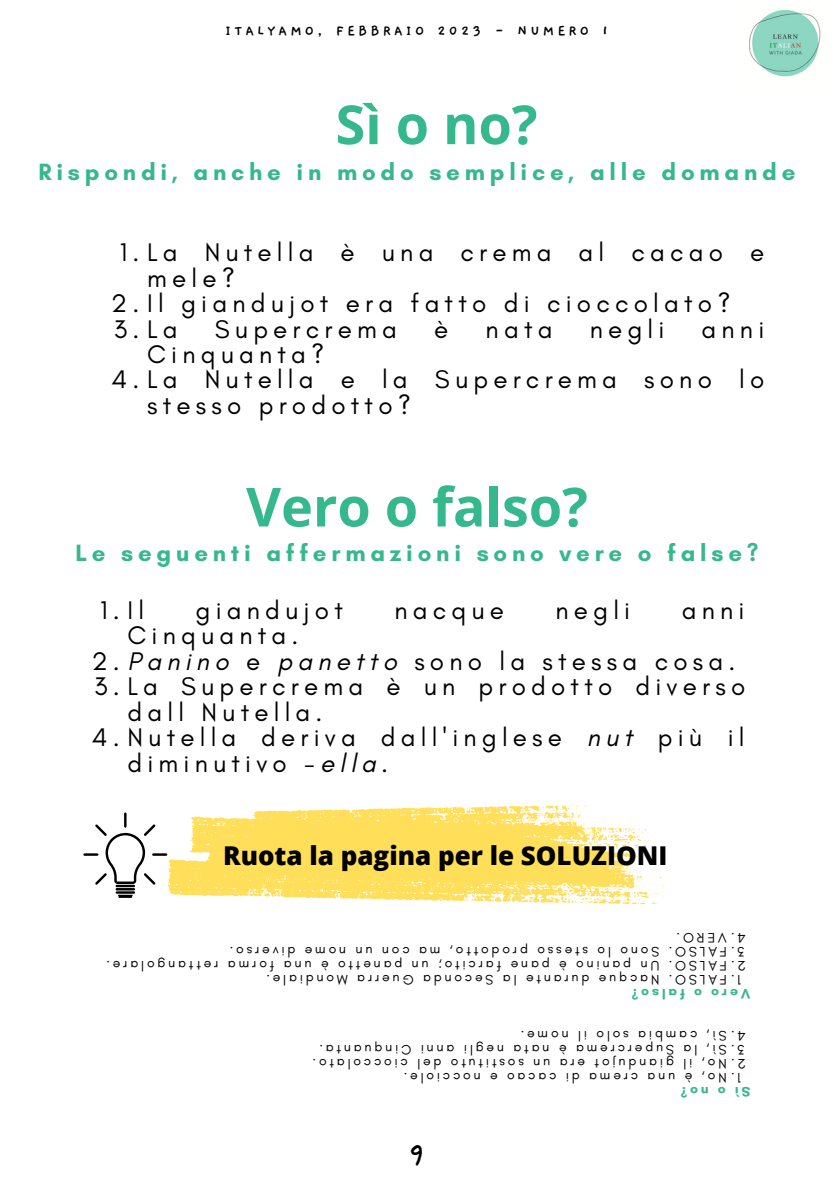
<style>
.page{position:relative;width:834px;height:1196px;background:#fff}
.page>*{position:absolute;margin:0;border:0;box-sizing:border-box;transform-origin:0 0}
.t1{font:700 53.8px "Open Sans";color:#35b88b}
.t2{font:700 32px "Gaegu";color:#000}
.t3{font:26px "Glacial Indifference";letter-spacing:.2em;color:#000}
.t4{font:800 26px "Open Sans";color:#000}
.t5{font:700 24px "Glacial Indifference";letter-spacing:.2em;color:#35b88b}
.t6{font:700 16px "Gaegu";letter-spacing:.2em;color:#000}
.t7{font:14px/14px "Glacial Indifference";letter-spacing:.2em;color:#000}
.t8{font:700 14px "Glacial Indifference";color:#35b88b}
.s1{font-style:italic}
</style>
<div class="page">
<img style="left:749px;top:10px;width:72px;height:67px">
<svg style="left:167px;top:805px;width:500px;height:100px;fill:#ffde59"></svg>
<hr style="left:124px;top:812px;width:3px;height:15px;background:#000">
<svg style="left:83px;top:824px;width:84px;height:74px"></svg>
<p class="t6" style="left:225px;top:23px;width:385px">ITALYAMO, FEBBRAIO 2023 - NUMERO 1</p>
<h1 class="t1" style="left:335px;top:87px;width:203px">Sì o no?</h1>
<p class="t5" style="left:38px;top:157px;width:758px">Rispondi, anche in modo semplice, alle domande</p>
<p class="t3" style="left:120px;top:236px;width:646px">1.La Nutella è una crema al cacao e</p>
<p class="t3" style="left:147px;top:262px;width:89px">mele?</p>
<p class="t3" style="left:111px;top:287px;width:621px">2.Il giandujot era fatto di cioccolato?</p>
<p class="t3" style="left:114px;top:313px;width:65px">3.La</p>
<p class="t3" style="left:215px;top:313px;width:184px">Supercrema</p>
<p class="t3" style="left:434px;top:313px;width:16px">è</p>
<p class="t3" style="left:485px;top:313px;width:68px">nata</p>
<p class="t3" style="left:590px;top:313px;width:76px">negli</p>
<p class="t3" style="left:701px;top:313px;width:64px">anni</p>
<p class="t3" style="left:147px;top:338px;width:179px">Cinquanta?</p>
<p class="t3" style="left:112px;top:364px;width:654px">4.La Nutella e la Supercrema sono lo</p>
<p class="t3" style="left:147px;top:389px;width:265px">stesso prodotto?</p>
<h1 class="t1" style="left:246px;top:469px;width:343px">Vero o falso?</h1>
<p class="t5" style="left:75px;top:538px;width:684px">Le seguenti affermazioni sono vere o false?</p>
<p class="t3" style="left:100px;top:594px;width:45px">1.Il</p>
<p class="t3" style="left:196px;top:594px;width:149px">giandujot</p>
<p class="t3" style="left:394px;top:594px;width:111px">nacque</p>
<p class="t3" style="left:555px;top:594px;width:76px">negli</p>
<p class="t3" style="left:681px;top:594px;width:64px">anni</p>
<p class="t3" style="left:127px;top:619px;width:173px">Cinquanta.</p>
<p class="t3" style="left:92px;top:645px;width:645px">2.<span class="s1">Panino</span> e <span class="s1">panetto</span> sono la stessa cosa.</p>
<p class="t3" style="left:94px;top:670px;width:652px">3.La Supercrema è un prodotto diverso</p>
<p class="t3" style="left:127px;top:696px;width:196px">dall Nutella.</p>
<p class="t3" style="left:92px;top:721px;width:654px">4.Nutella deriva dall'inglese <span class="s1">nut</span> più il</p>
<p class="t3" style="left:127px;top:747px;width:262px">diminutivo <span class="s1">-ella</span>.</p>
<p class="t4" style="left:223px;top:837px;width:446px">Ruota la pagina per le SOLUZIONI</p>
<p class="t7" style="left:746px;top:959px;width:79px;rotate:-180deg">3.FALSO.<br>4.VERO.</p>
<p class="t7" style="left:295px;top:959px;width:67px;rotate:-180deg">d vi e sr o .</p>
<p class="t7" style="left:346px;top:959px;width:43px;rotate:-180deg">nome</p>
<p class="t7" style="left:373px;top:959px;width:19px;rotate:-180deg">un</p>
<p class="t7" style="left:410px;top:959px;width:29px;rotate:-180deg">con</p>
<p class="t7" style="left:440px;top:959px;width:23px;rotate:-180deg">ma</p>
<p class="t7" style="left:528px;top:959px;width:80px;rotate:-180deg">p or d o ot t ,</p>
<p class="t7" style="left:588px;top:959px;width:52px;rotate:-180deg">s et sso</p>
<p class="t7" style="left:611px;top:959px;width:15px;rotate:-180deg">ol</p>
<p class="t7" style="left:659px;top:959px;width:40px;rotate:-180deg">Sono</p>
<p class="t7" style="left:219px;top:973px;width:114px;rotate:-180deg">er at t n g o al er .</p>
<p class="t7" style="left:275px;top:973px;width:48px;rotate:-180deg">of mr a</p>
<p class="t7" style="left:312px;top:973px;width:29px;rotate:-180deg">una</p>
<p class="t7" style="left:329px;top:973px;width:9px;rotate:-180deg">è</p>
<p class="t7" style="left:402px;top:973px;width:66px;rotate:-180deg">p a n e ot t</p>
<p class="t7" style="left:429px;top:973px;width:19px;rotate:-180deg">un</p>
<p class="t7" style="left:501px;top:973px;width:65px;rotate:-180deg">af cr ot i ;</p>
<p class="t7" style="left:550px;top:973px;width:41px;rotate:-180deg">pane</p>
<p class="t7" style="left:567px;top:973px;width:9px;rotate:-180deg">è</p>
<p class="t7" style="left:631px;top:973px;width:57px;rotate:-180deg">p a n ni o</p>
<p class="t7" style="left:659px;top:973px;width:20px;rotate:-180deg">Un</p>
<p class="t7" style="left:746px;top:973px;width:79px;rotate:-180deg">2.FALSO.</p>
<p class="t7" style="left:348px;top:987px;width:83px;rotate:-180deg">M o n d ai el .</p>
<p class="t7" style="left:414px;top:987px;width:58px;rotate:-180deg">G u e ar r</p>
<p class="t7" style="left:493px;top:987px;width:72px;rotate:-180deg">Seconda</p>
<p class="t7" style="left:517px;top:987px;width:15px;rotate:-180deg">al</p>
<p class="t7" style="left:589px;top:987px;width:65px;rotate:-180deg">d u ar n et</p>
<p class="t7" style="left:659px;top:987px;width:62px;rotate:-180deg">Nacque</p>
<p class="t7" style="left:741px;top:987px;width:74px;rotate:-180deg">.1 FALSO.</p>
<p class="t8" style="left:685px;top:1002px;width:55px;rotate:-180deg">af sl o ?</p>
<p class="t8" style="left:702px;top:1002px;width:10px;rotate:-180deg">o</p>
<p class="t8" style="left:750px;top:1002px;width:41px;rotate:-180deg">V e or</p>
<p class="t7" style="left:569px;top:1043px;width:49px;rotate:-180deg">nome.</p>
<p class="t7" style="left:587px;top:1043px;width:11px;rotate:-180deg">li</p>
<p class="t7" style="left:629px;top:1043px;width:34px;rotate:-180deg">s o ol</p>
<p class="t7" style="left:697px;top:1043px;width:61px;rotate:-180deg">c a m b ai</p>
<p class="t7" style="left:746px;top:1043px;width:41px;rotate:-180deg">4 . S ,ì</p>
<p class="t7" style="left:411px;top:1057px;width:94px;rotate:-180deg">C ni q u a n at .</p>
<p class="t7" style="left:454px;top:1057px;width:35px;rotate:-180deg">anni</p>
<p class="t7" style="left:504px;top:1057px;width:42px;rotate:-180deg">n e g il</p>
<p class="t7" style="left:549px;top:1057px;width:38px;rotate:-180deg">n a at</p>
<p class="t7" style="left:567px;top:1057px;width:9px;rotate:-180deg">è</p>
<p class="t7" style="left:674px;top:1057px;width:100px;rotate:-180deg">S u p e cr er m a</p>
<p class="t7" style="left:697px;top:1057px;width:15px;rotate:-180deg">al</p>
<p class="t7" style="left:745px;top:1057px;width:39px;rotate:-180deg">3 . S ,ì</p>
<p class="t7" style="left:408px;top:1070px;width:97px;rotate:-180deg">c oi c c o al ot .</p>
<p class="t7" style="left:441px;top:1070px;width:26px;rotate:-180deg">del</p>
<p class="t7" style="left:524px;top:1070px;width:75px;rotate:-180deg">s o s utit ot</p>
<p class="t7" style="left:550px;top:1070px;width:19px;rotate:-180deg">un</p>
<p class="t7" style="left:585px;top:1070px;width:27px;rotate:-180deg">e ar</p>
<p class="t7" style="left:674px;top:1070px;width:81px;rotate:-180deg">g ai n d u oj t</p>
<p class="t7" style="left:692px;top:1070px;width:11px;rotate:-180deg">li</p>
<p class="t7" style="left:746px;top:1070px;width:46px;rotate:-180deg">2.No,</p>
<p class="t7" style="left:481px;top:1084px;width:79px;rotate:-180deg">n o c c oi el .</p>
<p class="t7" style="left:498px;top:1084px;width:9px;rotate:-180deg">e</p>
<p class="t7" style="left:556px;top:1084px;width:51px;rotate:-180deg">cacao</p>
<p class="t7" style="left:580px;top:1084px;width:15px;rotate:-180deg">di</p>
<p class="t7" style="left:638px;top:1084px;width:51px;rotate:-180deg">c er ma</p>
<p class="t7" style="left:675px;top:1084px;width:29px;rotate:-180deg">una</p>
<p class="t7" style="left:692px;top:1084px;width:9px;rotate:-180deg">è</p>
<p class="t7" style="left:741px;top:1084px;width:41px;rotate:-180deg">.1 No,</p>
<p class="t2" style="left:409px;top:1138px;width:18px">9</p>
<p class="t8" style="left:709px;top:1100px;width:30px;rotate:-180deg">no?</p>
<p class="t8" style="left:726px;top:1100px;width:10px;rotate:-180deg">o</p>
<p class="t8" style="left:750px;top:1100px;width:17px;rotate:-180deg">Sì</p>
</div>
